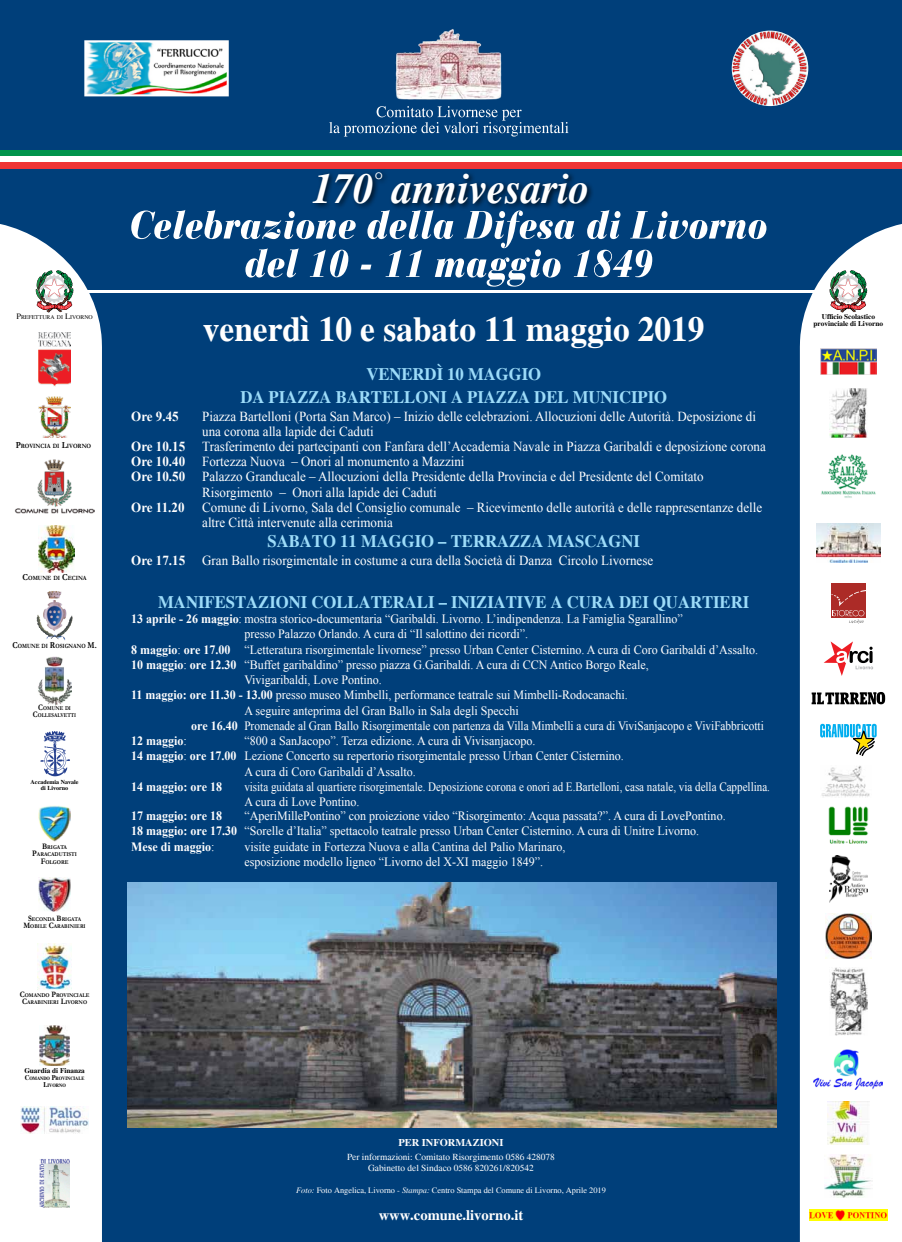
<style>
.page{position:relative;width:902px;height:1242px;background:#fff}
.page>*{position:absolute;margin:0;border:0;box-sizing:border-box;transform-origin:0 0}
.t1{font:italic 700 42.7px "Times";color:#fff;scale:.96 1}
.t2{font:700 35.3px "Times";color:#fff;scale:.94 1}
.t3{font:700 17.6px/23px "Times";color:#9ddcf9;text-align:center;scale:.94 1}
.t4{font:700 14.6px "Times";color:#fff}
.t5{font:13.8px/15.1px "Times New Roman";color:#fff;scale:.94 1}
.t6{font:700 13.8px "Times New Roman";color:#fff;scale:.94 1}
.t7{font:12.7px/15.2px "Times New Roman";color:#fff;scale:.94 1}
.t8{font:12.7px/15.2px "Times New Roman";color:#fff;scale:.87 1}
.t9{font:12.7px "Times New Roman";color:#fff;scale:.89 1}
.t10{font:700 12.7px "Times New Roman";color:#fff;scale:.94 1}
.t11{font:700 10.4px "Times";color:#fff}
.t12{font:9.4px/11.2px "Times";color:#fff;text-align:center}
.t13{font:8.3px "Times";color:#fff}
.t14{font:700 7.3px/7.3px "Times";color:#000;text-align:center}
.t15{font:700 7.2px "Times";color:#000}
.t16{font:700 6.5px "Garamond";color:#000;scale:.9 1}
.t17{font:700 6.4px "Garamond";color:#000;scale:.85 1}
.t18{font:700 6.4px "Garamond";color:#000;scale:.9 1}
.t19{font:700 6.1px/6.1px "Times";color:#000;text-align:center}
.t20{font:700 5.9px/7.4px "Garamond";color:#000;text-align:center;scale:.9 1}
.t21{font:700 5.9px/7.4px "Garamond";color:#000;text-align:center;scale:.85 1}
.t22{font:700 5.8px/7.2px "Garamond";color:#000;text-align:center;scale:.9 1}
.t23{font:5.8px "Times";color:#000}
.t24{font:700 5px/7.2px "Times";color:#000;text-align:center;scale:.88 1}
.s1{font-size:8.3px}
.s2{font-size:9.3px}
.s3{font-size:9.2px}
.s4{font-size:8.4px}
.s5{font-size:8.2px}
.s6{font-size:7.2px}
.s7{font-weight:700}
.s8{font-weight:400}
.s9{font-style:italic}
</style>
<div class="page">
<div style="left:0;top:0;width:901px;height:1242px;background:#003f7a"></div>
<svg style="left:0;top:222px;width:102px;height:1020px"></svg>
<svg style="left:799px;top:222px;width:102px;height:1020px"></svg>
<svg style="left:329px;top:106px;width:239px;height:31px;background:#23598c"></svg>
<div style="left:0;top:151px;width:901px;height:6px;background:#00934b"></div>
<div style="left:0;top:157px;width:901px;height:6px;background:#fff"></div>
<div style="left:0;top:163px;width:901px;height:6px;background:#ee3434"></div>
<hr style="left:2px;top:290px;width:893px;height:3px;background:#fff">
<svg style="left:131px;top:210px;width:635px;height:77px"></svg>
<img style="left:127px;top:882px;width:649px;height:245px">
<img style="left:38px;top:396px;width:33px;height:42px">
<img style="left:38px;top:728px;width:33px;height:49px">
<img style="left:39px;top:1158px;width:32px;height:50px">
<img style="left:820px;top:348px;width:55px;height:26px">
<img style="left:820px;top:454px;width:55px;height:45px">
<svg style="left:823px;top:641px;width:50px;height:35px"></svg>
<svg style="left:811px;top:692px;width:74px;height:13px"></svg>
<svg style="left:820px;top:724px;width:56px;height:44px"></svg>
<img style="left:87px;top:43px;width:139px;height:50px">
<div style="left:84px;top:40px;width:145px;height:56px;border:2px solid #fff"></div>
<img style="left:731px;top:31px;width:77px;height:75px">
<img style="left:14px;top:459px;width:81px;height:54px">
<img style="left:38px;top:805px;width:33px;height:36px">
<img style="left:39px;top:877px;width:31px;height:34px">
<img style="left:40px;top:1025px;width:30px;height:40px">
<img style="left:829px;top:389px;width:37px;height:48px">
<img style="left:38px;top:332px;width:33px;height:54px">
<img style="left:829px;top:855px;width:38px;height:47px">
<img style="left:825px;top:913px;width:46px;height:46px">
<img style="left:829px;top:967px;width:38px;height:68px">
<img style="left:827px;top:1101px;width:42px;height:43px">
<img style="left:824px;top:1154px;width:48px;height:43px">
<img style="left:809px;top:1209px;width:78px;height:11px">
<div style="left:830px;top:583px;width:35px;height:35px;background:#ac2b27"></div>
<svg style="left:830px;top:590px;width:35px;height:33px"></svg>
<svg style="left:36px;top:270px;width:37px;height:42px"></svg>
<img style="left:38px;top:943px;width:33px;height:48px">
<svg style="left:829px;top:270px;width:38px;height:42px"></svg>
<img style="left:39px;top:526px;width:35px;height:46px">
<img style="left:37px;top:657px;width:35px;height:49px">
<img style="left:816px;top:524px;width:64px;height:38px">
<img style="left:813px;top:1049px;width:69px;height:40px">
<img style="left:394px;top:26px;width:110px;height:76px">
<img style="left:21px;top:1106px;width:67px;height:27px">
<img style="left:828px;top:806px;width:40px;height:38px">
<img style="left:820px;top:765px;width:51px;height:32px">
<div style="left:309px;top:169px;width:285px;height:42px;background:#000;opacity:.75"></div>
<h1 class="t1" style="left:312px;top:164px;width:290px">170<sup>°</sup> annivesario</h1>
<p class="t23" style="left:16px;top:314px;width:78px"><span class="s1">P</span>REFETTURA DI <span class="s1">L</span>IVORNO</p>
<p class="t16" style="left:16px;top:442px;width:85px"><span class="s2">P</span>ROVINCIA DI <span class="s2">L</span>IVORNO</p>
<p class="t18" style="left:22px;top:573px;width:73px"><span class="s3">C</span>OMUNE DI <span class="s3">C</span>ECINA</p>
<p class="t17" style="left:12px;top:641px;width:101px"><span class="s3">C</span>OMUNE DI <span class="s3">R</span>OSIGNANO <span class="s3">M.</span></p>
<p class="t21" style="left:33px;top:704px;width:52px"><span class="s4">C</span>OMUNE DI<br><span class="s4">C</span>OLLESALVETTI</p>
<p class="t19" style="left:31px;top:778px;width:49px">ACCADEMIA NAVALE<br>DI LIVORNO</p>
<p class="t20" style="left:32px;top:843px;width:51px"><span class="s4">B</span>RIGATA<br><span class="s4">P</span>ARACADUTISTI<br><span class="s4">F</span>OLGORE</p>
<p class="t22" style="left:24px;top:915px;width:71px"><span class="s5">S</span>ECONDA <span class="s5">B</span>RIGATA<br><span class="s5">M</span>OBILE <span class="s5">C</span>ARABINIERI</p>
<p class="t22" style="left:20px;top:991px;width:79px"><span class="s5">C</span>OMANDO <span class="s5">P</span>ROVINCIALE<br><span class="s5">C</span>ARABINIERI <span class="s5">L</span>IVORNO</p>
<p class="t15" style="left:24px;top:1066px;width:62px">GUARDIA DI FINANZA</p>
<p class="t24" style="left:25px;top:1074px;width:69px"><span class="s6">C</span>OMANDO <span class="s6">P</span>ROVINCIALE<br><span class="s6">L</span>IVORNO</p>
<h2 class="t2" style="left:203px;top:308px;width:535px">VENERDÌ 10 E SABATO 11 MAGGIO 2019</h2>
<h3 class="t3" style="left:240px;top:362px;width:455px">VENERDÌ 10 MAGGIO<br>DA PIAZZA BARTELLONI A PIAZZA DEL MUNICIPIO</h3>
<p class="t6" style="left:131px;top:406px;width:52px">Ore 9.45</p>
<p class="t5" style="left:202px;top:408px;width:590px">Piazza Bartelloni (Porta San Marco) – Inizio delle celebrazioni. Allocuzioni delle Autorità. Deposizione di</p>
<p class="t5" style="left:202px;top:423px;width:184px">una corona alla lapide dei Caduti</p>
<p class="t5" style="left:131px;top:439px;width:676px"><span class="s7">Ore 10.15</span> Trasferimento dei partecipanti con Fanfara dell’Accademia Navale in Piazza Garibaldi e deposizione corona</p>
<p class="t5" style="left:131px;top:454px;width:356px"><span class="s7">Ore 10.40</span> Fortezza Nuova – Onori al monumento a Mazzini</p>
<p class="t5" style="left:131px;top:469px;width:610px"><span class="s7">Ore 10.50</span> Palazzo Granducale – Allocuzioni della Presidente della Provincia e del Presidente del Comitato</p>
<p class="t5" style="left:202px;top:484px;width:251px">Risorgimento – Onori alla lapide dei Caduti</p>
<p class="t6" style="left:131px;top:497px;width:58px">Ore 11.20</p>
<p class="t5" style="left:202px;top:499px;width:597px">Comune di Livorno, Sala del Consiglio comunale – Ricevimento delle autorità e delle rappresentanze delle altre Città intervenute alla cerimonia</p>
<h3 class="t3" style="left:267px;top:529px;width:398px">SABATO 11 MAGGIO – TERRAZZA MAS CAGNI</h3>
<p class="t5" style="left:131px;top:552px;width:556px"><span class="s7">Ore 17.15</span> Gran Ballo risorgimentale in costume a cura della Società di Danza Circolo Livornese</p>
<h3 class="t3" style="left:158px;top:590px;width:630px">MANIFESTAZIONI COLLATERALI – INIZIATIVE A CURA DEI QUARTIERI</h3>
<p class="t7" style="left:131px;top:611px;width:588px"><span class="s7">13 aprile - 26 maggio</span>: mostra storico-documentaria “Garibaldi. Livorno. L’indipendenza. La Famiglia Sgarallino”</p>
<p class="t7" style="left:244px;top:626px;width:303px">presso Palazzo Orlando. A cura di “Il salottino dei ricordi”.</p>
<p class="t7" style="left:131px;top:641px;width:668px"><span class="s7">8 maggio</span>: <span class="s7">ore 17.00</span> “Letteratura risorgimentale livornese” presso Urban Center Cisternino. A cura di Coro Garibaldi d’Assalto.</p>
<p class="t7" style="left:131px;top:657px;width:552px"><span class="s7">10 maggio</span>: <span class="s7">ore 12.30</span> “Buffet garibaldino” presso piazza G.Garibaldi. A cura di CCN Antico Borgo Reale,</p>
<p class="t7" style="left:244px;top:672px;width:148px">Vivigaribaldi, Love Pontino.</p>
<p class="t7" style="left:131px;top:687px;width:530px"><span class="s7">11 maggio: ore 11.30 - 13.00</span> presso museo Mimbelli, performance teatrale sui Mimbelli-Rodocanachi.</p>
<p class="t7" style="left:244px;top:702px;width:293px">A seguire anteprima del Gran Ballo in Sala degli Specchi</p>
<p class="t9" style="left:191px;top:717px;width:644px"><span class="s7">ore 16.40</span> Promenade al Gran Ballo Risorgimentale con partenza da Villa Mimbelli a cura di ViviSanjacopo e ViviFabbricotti</p>
<p class="t10" style="left:131px;top:732px;width:61px">12 maggio<span class="s8">:</span></p>
<p class="t7" style="left:244px;top:733px;width:311px">“800 a SanJacopo”. Terza edizione. A cura di Vivisanjacopo.</p>
<p class="t7" style="left:131px;top:748px;width:525px"><span class="s7">14 maggio</span>: <span class="s7">ore 17.00</span> Lezione Concerto su repertorio risorgimentale presso Urban Center Cisternino.</p>
<p class="t7" style="left:244px;top:763px;width:184px">A cura di Coro Garibaldi d’Assalto.</p>
<p class="t10" style="left:131px;top:778px;width:98px">14 maggio: ore 18</p>
<p class="t8" style="left:244px;top:779px;width:605px">visita guidata al quartiere risorgimentale. Deposizione corona e onori ad E.Bartelloni, casa natale, via della Cappellina.<br>A cura di Love Pontino.</p>
<p class="t10" style="left:131px;top:807px;width:98px">17 maggio: ore 18</p>
<p class="t7" style="left:131px;top:808px;width:633px;text-indent:113px">“AperiMillePontino” con proiezione video “Risorgimento: Acqua passata?”. A cura di LovePontino.<br><span class="s7">18 maggio: ore 17.30</span> “Sorelle d’Italia” spettacolo teatrale presso Urban Center Cisternino. A cura di Unitre Livorno.<br><span class="s7">Mese di maggio</span>:</p>
<p class="t7" style="left:244px;top:838px;width:343px">visite guidate in Fortezza Nuova e alla Cantina del Palio Marinaro, esposizione modello ligneo “Livorno del X-XI maggio 1849”.</p>
<p class="t11" style="left:398px;top:1136px;width:106px">PER INFORMAZIONI</p>
<p class="t12" style="left:347px;top:1151px;width:209px">Per informazioni: Comitato Risorgimento 0586 428078<br>Gabinetto del Sindaco 0586 820261/820542</p>
<p class="t13" style="left:296px;top:1185px;width:311px"><span class="s9">Foto:</span> Foto Angelica, Livorno - <span class="s9">Stampa:</span> Centro Stampa del Comune di Livorno, Aprile 2019</p>
<p class="t4" style="left:378px;top:1206px;width:146px">WWW.COMUNE.LIVORNO.IT</p>
<p class="t14" style="left:813px;top:313px;width:71px">UFFICIO SCOLASTICO<br>PROVINCIALE DI LIVORNO</p>
</div>
